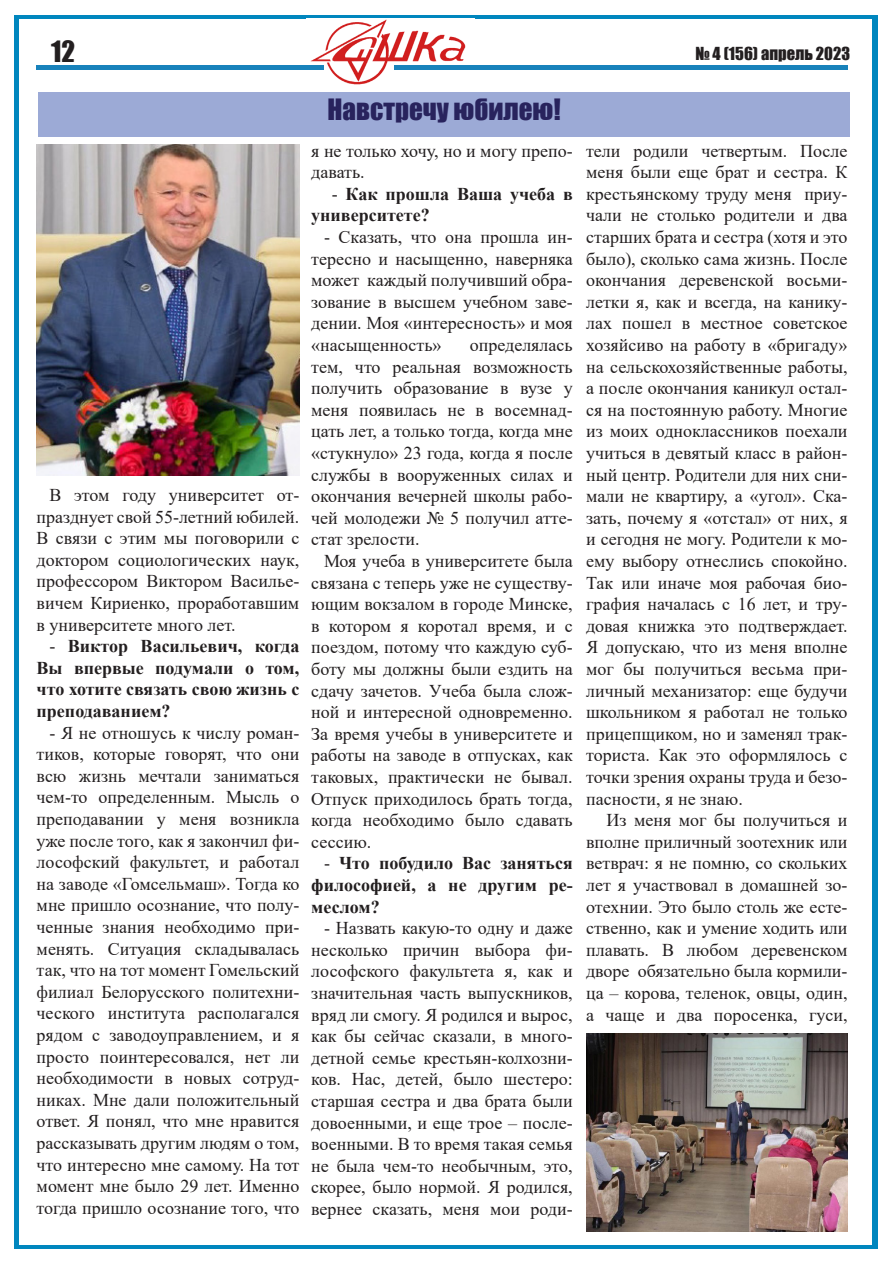
<style>
.page{position:relative;width:893px;height:1263px;background:#fff}
.page>*{position:absolute;margin:0;border:0;box-sizing:border-box;transform-origin:0 0}
.t1{font:27px "Impact";color:#28235d}
.t2{font:27px "Impact";color:#231f20}
.t3{font:18px/21.6px "Times New Roman";color:#231f20;text-align:justify}
.t4{font:700 18px/21.6px "Times New Roman";color:#231f20;text-align:justify}
.t5{font:16.5px "Impact";color:#231f20}
.s1{font-weight:400}
</style>
<div class="page">
<div style="left:14px;top:15px;width:864px;height:1233px;background:linear-gradient(to right,#0086be,#0086be)"></div>
<div style="left:20px;top:19px;width:852px;height:1225px;background:#fff"></div>
<img style="left:310px;top:19px;width:156px;height:65px">
<div style="left:37px;top:65px;width:287px;height:5px;background:#1882bb"></div>
<div style="left:395px;top:65px;width:453px;height:5px;background:#1882bb"></div>
<div style="left:38px;top:92px;width:812px;height:44px;background:#9caad6"></div>
<img style="left:37px;top:144px;width:262px;height:332px">
<img style="left:586px;top:1034px;width:262px;height:198px">
<p class="t2" style="left:51px;top:31px;width:25px">12</p>
<p class="t5" style="left:695px;top:41px;width:156px">№ 4 (156) апрель 2023</p>
<p class="t3" style="left:37px;top:483px;width:264px;text-indent:13px">В этом году университет от&shy;празднует свой 55-летний юбилей.<br>В связи с этим мы поговорили с доктором социологических наук, профессором Виктором Василье&shy;вичем Кириенко, проработавшим в университете много лет.</p>
<p class="t4" style="left:37px;top:635px;width:264px;text-indent:13px"><span class="s1">-</span> Виктор Васильевич, когда Вы впервые подумали о том, что хотите связать свою жизнь с преподаванием?</p>
<p class="t3" style="left:37px;top:721px;width:264px;text-indent:13px">- Я не отношусь к числу роман&shy;тиков, которые говорят, что они всю жизнь мечтали заниматься чем-то определенным. Мысль о преподавании у меня возникла уже после того, как я закончил фи&shy;лософский факультет, и работал на заводе «Гомсельмаш». Тогда ко мне пришло осознание, что полу&shy;ченные знания необходимо при&shy;менять. Ситуация складывалась так, что на тот момент Гомельский филиал Белорусского политехни&shy;ческого института располагался рядом с заводоуправлением, и я просто поинтересовался, нет ли необходимости в новых сотруд&shy;никах. Мне дали положительный ответ. Я понял, что мне нравится рассказывать другим людям о том, что интересно мне самому. На тот момент мне было 29 лет. Именно тогда пришло осознание того, что</p>
<p class="t1" style="left:328px;top:89px;width:235px">Навстречу юбилею!</p>
<p class="t3" style="left:311px;top:139px;width:263px">я не только хочу, но и могу препо&shy;давать.</p>
<p class="t4" style="left:311px;top:182px;width:263px;text-indent:21px"><span class="s1">-</span> Как прошла Ваша учеба в университете?</p>
<p class="t3" style="left:311px;top:225px;width:263px;text-indent:13px">- Сказать, что она прошла ин&shy;тересно и насыщенно, наверняка может каждый получивший обра&shy;зование в высшем учебном заве&shy;дении. Моя «интересность» и моя «насыщенность»</p>
<p class="t3" style="left:311px;top:333px;width:263px;text-indent:159px">определялась тем, что реальная возможность получить образование в вузе у меня появилась не в восемнад&shy;цать лет, а только тогда, когда мне «стукнуло» 23 года, когда я после службы в вооруженных силах и окончания вечерней школы рабо&shy;чей молодежи № 5 получил атте&shy;стат зрелости.</p>
<p class="t3" style="left:311px;top:549px;width:263px;text-indent:13px">Моя учеба в университете была связана с теперь уже не существу&shy;ющим вокзалом в городе Минске, в котором я коротал время, и с поездом, потому что каждую суб&shy;боту мы должны были ездить на сдачу зачетов. Учеба была слож&shy;ной и интересной одновременно.<br>За время учебы в университете и работы на заводе в отпусках, как таковых, практически не бывал.<br>Отпуск приходилось брать тогда, когда необходимо было сдавать сессию.</p>
<p class="t4" style="left:311px;top:852px;width:263px;text-indent:13px"><span class="s1">-</span> Что побудило Вас заняться философией, а не другим ре&shy;меслом?</p>
<p class="t3" style="left:311px;top:917px;width:263px;text-indent:13px">- Назвать какую-то одну и даже несколько причин выбора фи&shy;лософского факультета я, как и значительная часть выпускников, вряд ли смогу. Я родился и вырос, как бы сейчас сказали, в много&shy;детной семье крестьян-колхозни&shy;ков. Нас, детей, было шестеро: старшая сестра и два брата были довоенными, и еще трое – после&shy;военными. В то время такая семья не была чем-то необычным, это, скорее, было нормой. Я родился, вернее сказать, меня мои роди-</p>
<p class="t3" style="left:586px;top:139px;width:263px">тели родили четвертым. После меня были еще брат и сестра. К крестьянскому труду меня приу&shy;чали не столько родители и два старших брата и сестра (хотя и это было), сколько сама жизнь. После окончания деревенской восьми&shy;летки я, как и всегда, на канику&shy;лах пошел в местное советское хозяйсиво на работу в «бригаду» на сельскохозяйственные работы, а после окончания каникул остал&shy;ся на постоянную работу. Многие из моих одноклассников поехали учиться в девятый класс в район&shy;ный центр. Родители для них сни&shy;мали не квартиру, а «угол». Ска&shy;зать, почему я «отстал» от них, я и сегодня не могу. Родители к мо&shy;ему выбору отнеслись спокойно.<br>Так или иначе моя рабочая био&shy;графия началась с 16 лет, и тру&shy;довая книжка это подтверждает.<br>Я допускаю, что из меня вполне мог бы получиться весьма при&shy;личный механизатор: еще будучи школьником я работал не только прицепщиком, но и заменял трак&shy;ториста. Как это оформлялось с точки зрения охраны труда и безо&shy;пасности, я не знаю.</p>
<p class="t3" style="left:586px;top:809px;width:263px;text-indent:20px">Из меня мог бы получиться и вполне приличный зоотехник или ветврач: я не помню, со скольких лет я участвовал в домашней зо&shy;отехнии. Это было столь же есте&shy;ственно, как и умение ходить или плавать. В любом деревенском дворе обязательно была кормили&shy;ца – корова, теленок, овцы, один, а чаще и два поросенка, гуси,</p>
</div>
